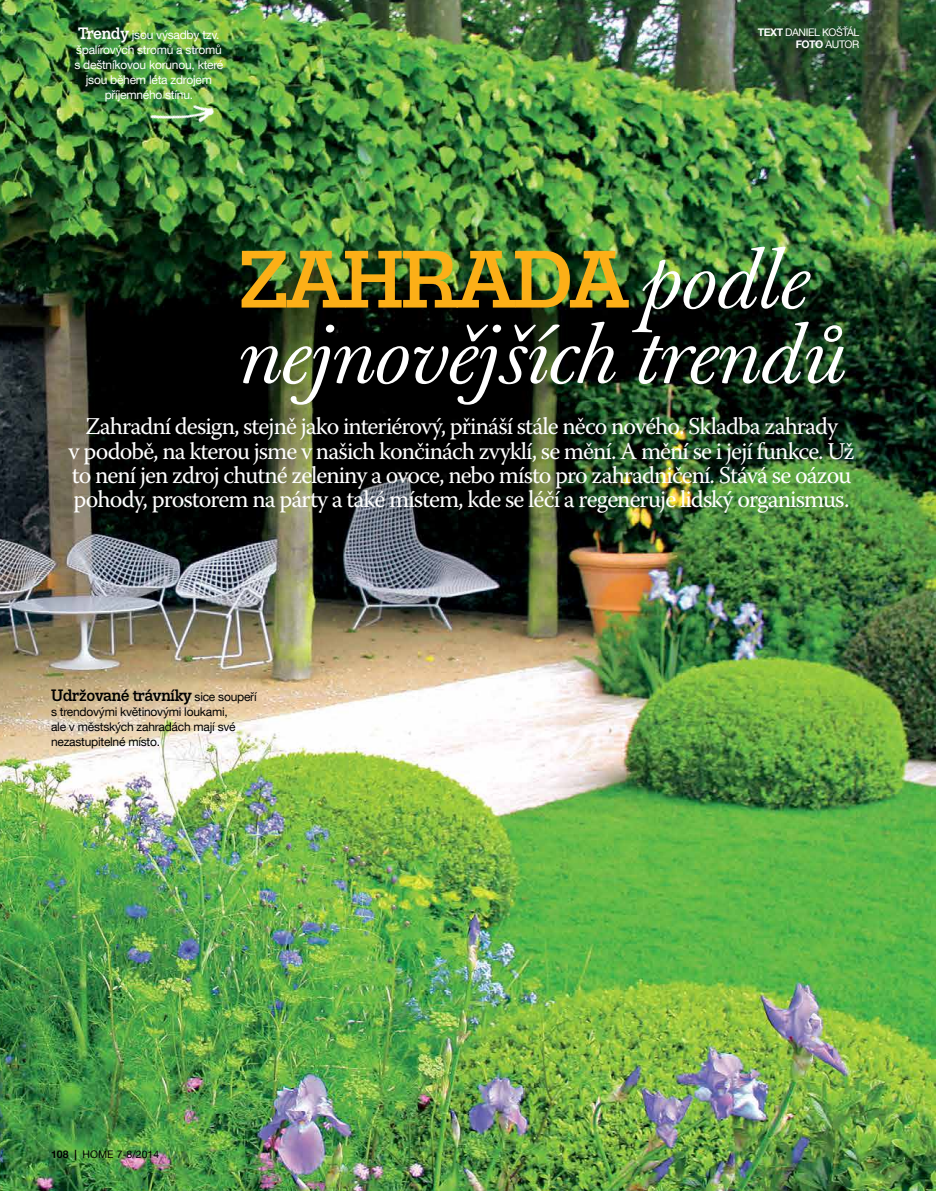
<style>
.page{position:relative;width:936px;height:1191px;background:#fff}
.page>*{position:absolute;margin:0;border:0;box-sizing:border-box;transform-origin:0 0}
.t1{font:italic 81px "Baskerville 120 Pro";letter-spacing:-.02em;color:#fff;scale:1.15 1}
.t2{font:500 81px "Trivia Slab";letter-spacing:-.04em;color:#fcaf17}
.t3{font:24px/24px "Warnock Pro";letter-spacing:-.04em;color:#fff;text-align:center}
.t4{font:500 16.5px "Trivia Slab";letter-spacing:-.02em;color:#000}
.t5{font:12px/15px "Helvetica Neue LT Com";letter-spacing:-.02em;color:#fff;text-align:center}
.t6{font:12px/15px "Helvetica Neue LT Com";letter-spacing:-.02em;color:#000}
.t7{font:10.5px/12.6px "Helvetica Neue LT Com";letter-spacing:-.04em;color:#fff;text-align:right}
.t8{font:10.5px "Helvetica Neue LT Com";color:#000}
.s1{font-family:"Trivia Slab";font-weight:500;font-size:16.5px}
.s2{font-weight:700}
.s3{font-family:"Baskerville 120 Pro";font-weight:400;font-style:italic;color:#fff}
.s4{font-family:"Helvetica Neue LT Com";font-weight:400;font-size:12px}
</style>
<div class="page">
<img style="left:0;top:0;width:935px;height:1191px">
<img style="left:139px;top:71px;width:88px;height:82px">
<p class="t5" style="left:74px;top:27px;width:150px"><span class="s1">Trendy</span> jsou výsadby tzv. špalírových stromů a stromů s deštníkovou korunou, které jsou během léta zdrojem příjemného stínu.</p>
<p class="t7" style="left:757px;top:25px;width:103px"><span class="s2">TEXT</span> Daniel Košťál<br><span class="s2">FOTO</span> autor</p>
<h1 class="t2" style="left:238px;top:236px;width:573px">Zahrada <span class="s3">podle</span></h1>
<h1 class="t1" style="left:238px;top:303px;width:531px">nejnovějších trendů</h1>
<p class="t3" style="left:69px;top:414px;width:787px">Zahradní design, stejně jako interiérový, přináší stále něco nového. Skladba zahrady<br>v podobě, na kterou jsme v našich končinách zvyklí, se mění. A mění se i její funkce. Už to není jen zdroj chutné zeleniny a ovoce, nebo místo pro zahradničení. Stává se oázou pohody, prostorem na párty a také místem, kde se léčí a regeneruje lidský organismus.</p>
<p class="t4" style="left:51px;top:686px;width:207px">Udržované trávníky <span class="s4">sice soupeří</span></p>
<p class="t6" style="left:51px;top:703px;width:186px">s trendovými květinovými loukami, ale v městských zahradách mají své nezastupitelné místo.</p>
<p class="t8" style="left:51px;top:1147px;width:110px"><span class="s2">108 |</span> HOME 7-8/2014</p>
</div>
